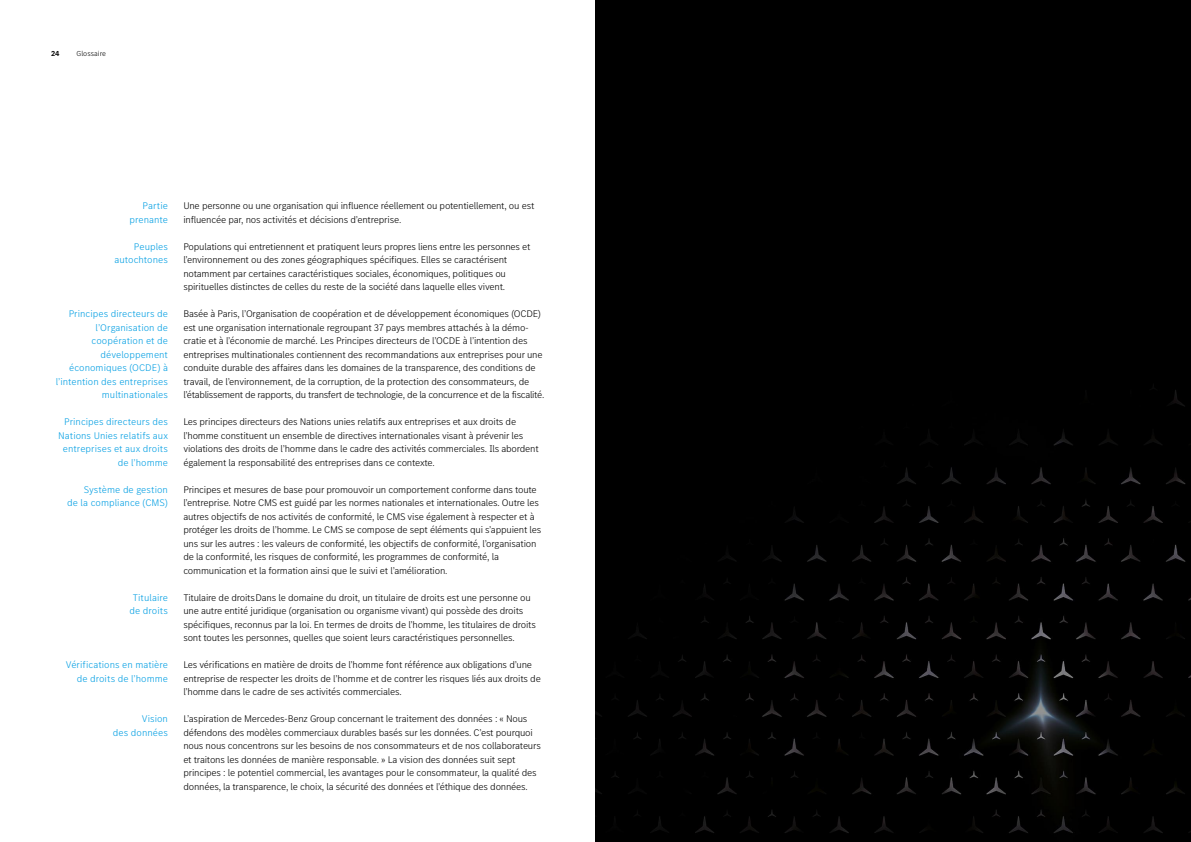
<style>
.page{position:relative;width:1191px;height:842px;background:#fff}
.page>*{position:absolute;margin:0;border:0;box-sizing:border-box;transform-origin:0 0}
.t1{font:300 10px/13.5px "MB Corpo S Text";letter-spacing:-.02em;color:#000}
.t2{font:300 10px/13.5px "MB Corpo S Text";letter-spacing:.005em;color:#009ee3;text-align:right}
.t3{font:300 7.5px "MB Corpo S Text";color:#000}
.t4{font:700 7.5px "MB Corpo S Text";color:#000}
</style>
<div class="page">
<div style="left:595px;top:0;width:596px;height:842px;background:#000"></div>
<img style="left:595px;top:390px;width:596px;height:443px">
<p class="t4" style="left:51px;top:49px;width:10px">24</p>
<p class="t3" style="left:77px;top:49px;width:31px">Glossaire</p>
<p class="t2" style="left:129px;top:199px;width:40px">Partie prenante</p>
<p class="t2" style="left:114px;top:239px;width:55px">Peuples autochtones</p>
<p class="t2" style="left:56px;top:307px;width:114px">Principes directeurs de l’Organisation de coopération et de développement économiques (OCDE) à l’intention des entreprises multinationales</p>
<p class="t2" style="left:58px;top:415px;width:111px">Principes directeurs des<br>Nations Unies relatifs aux entreprises et aux droits de l’homme</p>
<p class="t2" style="left:67px;top:482px;width:102px">Système de gestion<br>de la compliance (CMS)</p>
<p class="t2" style="left:129px;top:590px;width:40px;text-align:center">Titulaire de droits</p>
<p class="t2" style="left:66px;top:658px;width:104px">Vérifications en matière de droits de l’homme</p>
<p class="t2" style="left:113px;top:712px;width:57px">Vision<br>des données</p>
<p class="t1" style="left:183px;top:199px;width:352px">Une personne ou une organisation qui influence réellement ou potentiellement, ou est influencée par, nos activités et décisions d’entreprise.</p>
<p class="t1" style="left:183px;top:239px;width:349px">Populations qui entretiennent et pratiquent leurs propres liens entre les personnes et l’environnement ou des zones géographiques spécifiques. Elles se caractérisent notamment par certaines caractéristiques sociales, économiques, politiques ou spirituelles distinctes de celles du reste de la société dans laquelle elles vivent.</p>
<p class="t1" style="left:183px;top:307px;width:362px">Basée à Paris, l’Organisation de coopération et de développement économiques (OCDE) est une organisation internationale regroupant 37 pays membres attachés à la démo&shy;cratie et à l’économie de marché. Les Principes directeurs de l’OCDE à l’intention des entreprises multinationales contiennent des recommandations aux entreprises pour une conduite durable des affaires dans les domaines de la transparence, des conditions de travail, de l’environnement, de la corruption, de la protection des consommateurs, de l’établissement de rapports, du transfert de technologie, de la concurrence et de la fiscalité.</p>
<p class="t1" style="left:183px;top:415px;width:357px">Les principes directeurs des Nations unies relatifs aux entreprises et aux droits de l’homme constituent un ensemble de directives internationales visant à prévenir les violations des droits de l’homme dans le cadre des activités commerciales. Ils abordent également la responsabilité des entreprises dans ce contexte.</p>
<p class="t1" style="left:183px;top:482px;width:359px">Principes et mesures de base pour promouvoir un comportement conforme dans toute l’entreprise. Notre CMS est guidé par les normes nationales et internationales. Outre les autres objectifs de nos activités de conformité, le CMS vise également à respecter et à protéger les droits de l’homme. Le CMS se compose de sept éléments qui s’appuient les uns sur les autres : les valeurs de conformité, les objectifs de conformité, l’organisation de la conformité, les risques de conformité, les programmes de conformité, la communication et la formation ainsi que le suivi et l’amélioration.</p>
<p class="t1" style="left:183px;top:590px;width:354px">Titulaire de droitsDans le domaine du droit, un titulaire de droits est une personne ou une autre entité juridique (organisation ou organisme vivant) qui possède des droits spécifiques, reconnus par la loi. En termes de droits de l’homme, les titulaires de droits sont toutes les personnes, quelles que soient leurs caractéristiques personnelles.</p>
<p class="t1" style="left:183px;top:658px;width:359px">Les vérifications en matière de droits de l’homme font référence aux obligations d’une entreprise de respecter les droits de l’homme et de contrer les risques liés aux droits de l’homme dans le cadre de ses activités commerciales.</p>
<p class="t1" style="left:183px;top:712px;width:359px">L’aspiration de Mercedes-Benz Group concernant le traitement des données : « Nous défendons des modèles commerciaux durables basés sur les données. C’est pourquoi nous nous concentrons sur les besoins de nos consommateurs et de nos collaborateurs et traitons les données de manière responsable. » La vision des données suit sept principes : le potentiel commercial, les avantages pour le consommateur, la qualité des données, la transparence, le choix, la sécurité des données et l’éthique des données.</p>
</div>
